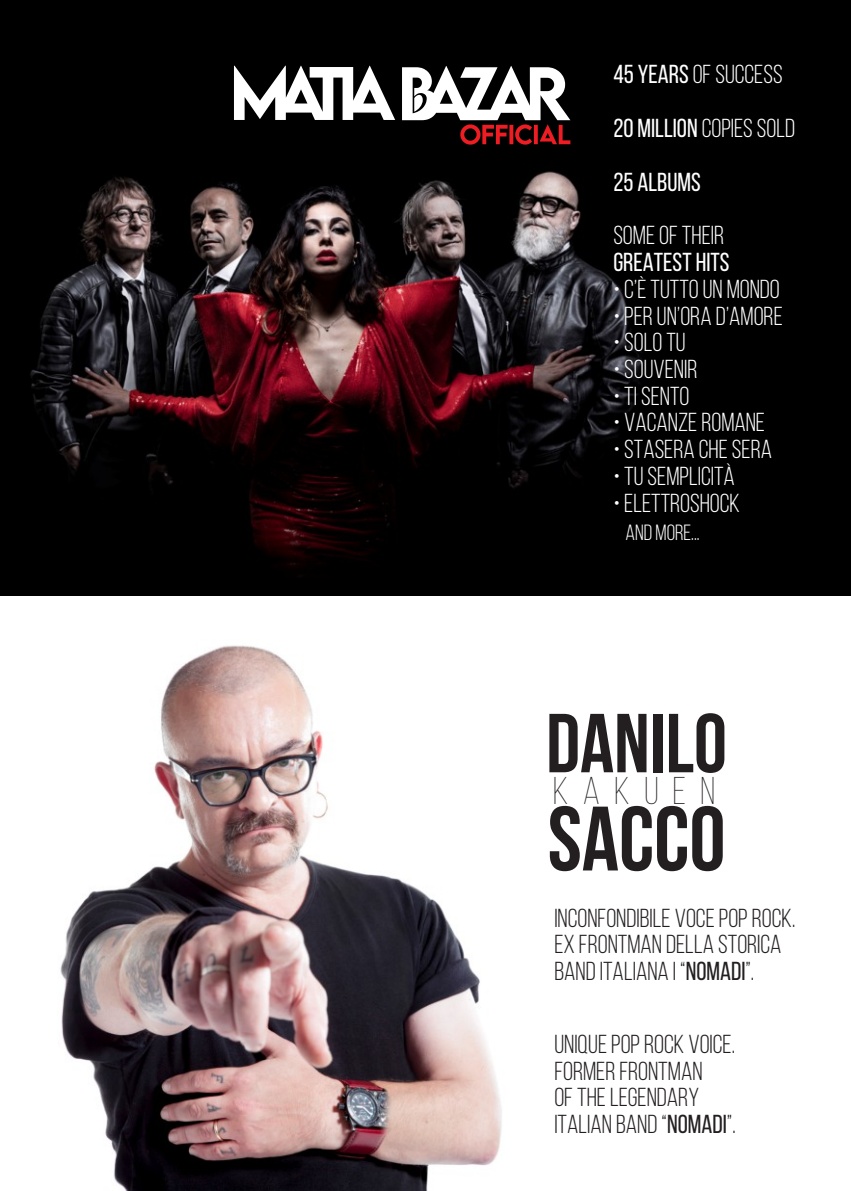
<style>
.page{position:relative;width:851px;height:1191px;background:#fff}
.page>*{position:absolute;margin:0;border:0;box-sizing:border-box;transform-origin:0 0}
.t1{font:700 91.2px "Bebas Neue";color:#231f20}
.t2{font:700 83.4px "Bebas Neue";color:#231f20}
.t3{font:300 38.6px "Bebas Neue";letter-spacing:.37em;color:#231f20}
.t4{font:26px/26.8px "Bebas Neue";color:#231f20}
.t5{font:26px "Bebas Neue";color:#fff}
.t6{font:26px/53.6px "Bebas Neue";color:#fff}
.t7{font:22px "Bebas Neue";color:#fff}
.s1{font-style:inherit}
</style>
<div class="page">
<img style="left:60px;top:645px;width:442px;height:545px">
<div style="left:0;top:0;width:850px;height:595px;background:#000"></div>
<img style="left:30px;top:65px;width:613px;height:512px">
<svg style="left:234px;top:66px;width:161px;height:54px"></svg>
<svg style="left:402px;top:66px;width:168px;height:79px"></svg>
<p class="t6" style="left:613px;top:50px;width:183px">45 YEARS <span class="s1">OF SUCCESS<br></span>20 MILLION <span class="s1">COPIES SOLD<br></span>25 ALBUMS</p>
<p class="t5" style="left:613px;top:225px;width:112px">SOME OF THEIR</p>
<p class="t6" style="left:613px;top:238px;width:118px">GREATEST HITS</p>
<p class="t5" style="left:613px;top:278px;width:168px">• C’È TUTTO UN MONDO</p>
<p class="t5" style="left:613px;top:305px;width:171px">• PER UN’ORA D’AMORE</p>
<p class="t5" style="left:613px;top:332px;width:74px">• SOLO TU</p>
<p class="t5" style="left:613px;top:358px;width:86px">• SOUVENIR</p>
<p class="t5" style="left:613px;top:385px;width:78px">• TI SENTO</p>
<p class="t5" style="left:613px;top:412px;width:153px">• VACANZE ROMANE</p>
<p class="t5" style="left:613px;top:438px;width:160px">• STASERA CHE SERA</p>
<p class="t5" style="left:613px;top:465px;width:123px">• TU SEMPLICITÀ</p>
<p class="t5" style="left:613px;top:492px;width:128px">• ELETTROSHOCK</p>
<p class="t7" style="left:625px;top:524px;width:76px">AND MORE...</p>
<h2 class="t2" style="left:546px;top:709px;width:182px">DANILO</h2>
<h3 class="t3" style="left:553px;top:775px;width:164px">KAKUEN</h3>
<h1 class="t1" style="left:547px;top:802px;width:179px">SACCO</h1>
<p class="t4" style="left:554px;top:907px;width:242px">INCONFONDIBILE VOCE POP ROCK.<br>EX FRONTMAN DELLA STORICA<br>BAND ITALIANA I “<span class="s1">NOMADI</span>”.</p>
<p class="t4" style="left:554px;top:1033px;width:183px">UNIQUE POP ROCK VOICE.<br>FORMER FRONTMAN<br>OF THE LEGENDARY<br>ITALIAN BAND “<span class="s1">NOMADI</span>”.</p>
</div>
